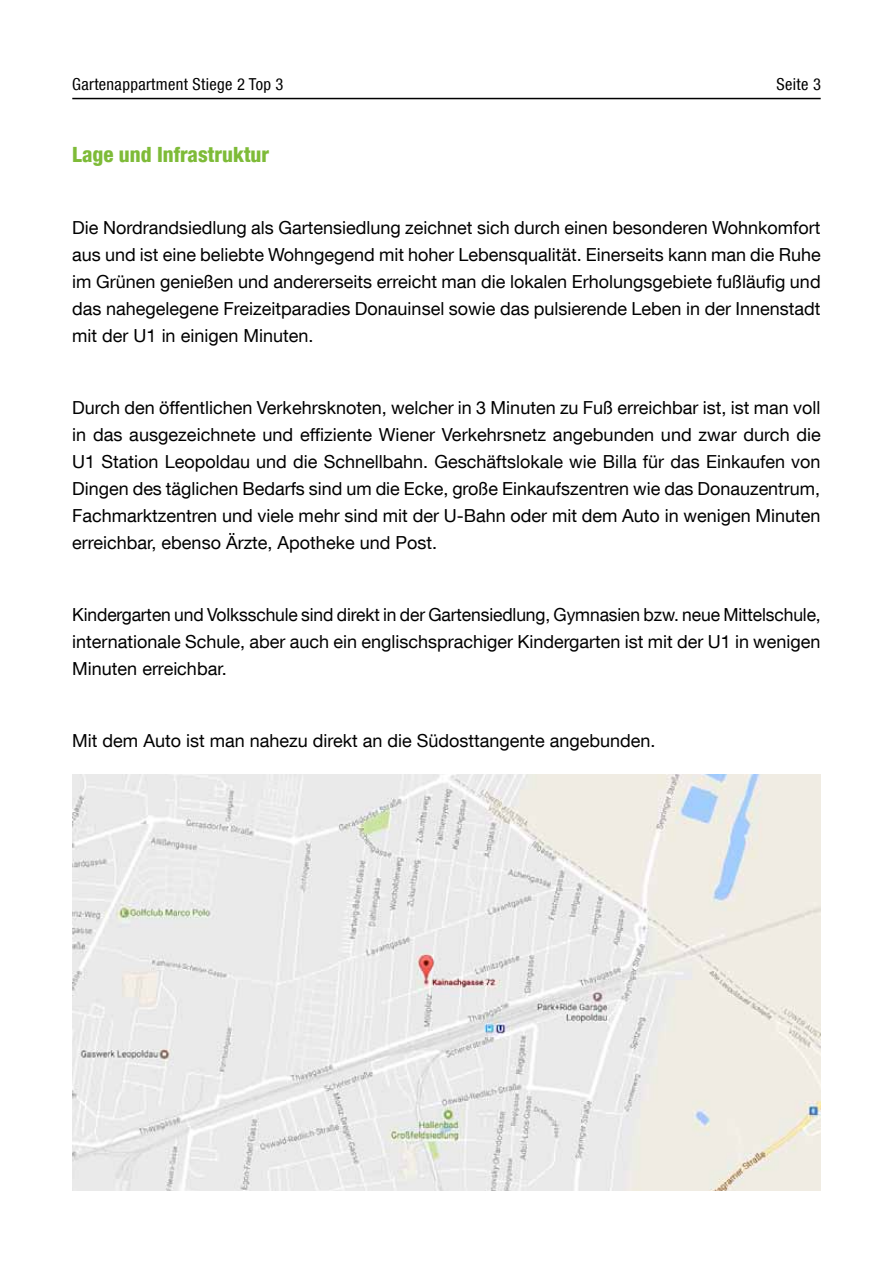
<style>
.page{position:relative;width:893px;height:1263px;background:#fff}
.page>*{position:absolute;margin:0;border:0;box-sizing:border-box;transform-origin:0 0}
.t1{font:800 condensed 21px "Helvetica Neue LT Com";color:#7ebb38}
.t2{font:18px/27px "Helvetica Neue LT Com";color:#000;text-align:justify}
.t3{font:condensed 16.5px "Helvetica Neue LT Com";letter-spacing:.02em;color:#000}
</style>
<div class="page">
<hr style="left:72px;top:98px;width:749px;height:1px;background:#000">
<img style="left:72px;top:774px;width:749px;height:417px">
<p class="t3" style="left:72px;top:75px;width:213px">Gartenappartment Stiege 2 Top 3</p>
<p class="t3" style="left:776px;top:75px;width:46px">Seite 3</p>
<p class="t1" style="left:72px;top:142px;width:199px">Lage und Infrastruktur</p>
<p class="t2" style="left:72px;top:214px;width:750px">Die Nordrandsiedlung als Gartensiedlung zeichnet sich durch einen besonderen Wohnkomfort aus und ist eine beliebte Wohngegend mit hoher Lebensqualität. Einerseits kann man die Ruhe im Grünen genießen und andererseits erreicht man die lokalen Erholungsgebiete fußläufig und das nahegelegene Freizeitparadies Donauinsel sowie das pulsierende Leben in der Innenstadt mit der U1 in einigen Minuten.</p>
<p class="t2" style="left:72px;top:394px;width:750px">Durch den öffentlichen Verkehrsknoten, welcher in 3 Minuten zu Fuß erreichbar ist, ist man voll in das ausgezeichnete und effiziente Wiener Verkehrsnetz angebunden und zwar durch die U1 Station Leopoldau und die Schnellbahn. Geschäftslokale wie Billa für das Einkaufen von Dingen des täglichen Bedarfs sind um die Ecke, große Einkaufszentren wie das Donauzentrum, Fachmarktzentren und viele mehr sind mit der U-Bahn oder mit dem Auto in wenigen Minuten erreichbar, ebenso Ärzte, Apotheke und Post.</p>
<p class="t2" style="left:72px;top:601px;width:750px">Kindergarten und Volksschule sind direkt in der Gartensiedlung, Gymnasien bzw. neue Mittelschule, internationale Schule, aber auch ein englischsprachiger Kindergarten ist mit der U1 in wenigen Minuten erreichbar.</p>
<p class="t2" style="left:72px;top:727px;width:585px">Mit dem Auto ist man nahezu direkt an die Südosttangente angebunden.</p>
</div>
